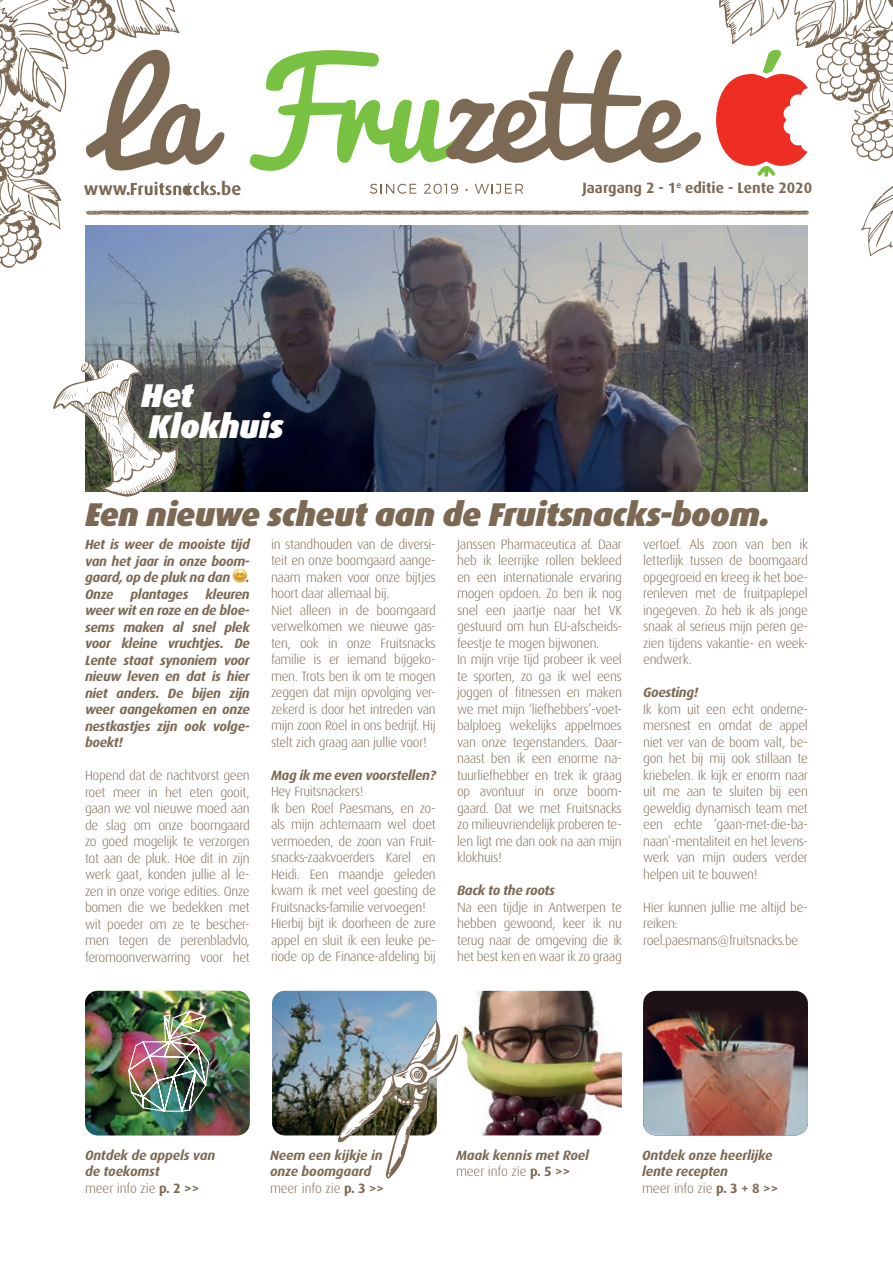
<style>
.page{position:relative;width:893px;height:1263px;background:#fff}
.page>*{position:absolute;margin:0;border:0;box-sizing:border-box;transform-origin:0 0}
.t1{font:italic 900 33px "Dax";letter-spacing:-.02em;color:#7c6954}
.t2{font:italic 900 33px/31.5px "Dax";letter-spacing:-.02em;color:#fff}
.t3{font:700 18px "Dax";color:#7c6954}
.t4{font:700 15px "Dax";color:#7c6954}
.t5{font:300 13.5px/16.5px "Dax";letter-spacing:-.025em;color:#7c6954;text-align:justify}
.t6{font:italic 700 13.5px/16.5px "Dax";letter-spacing:-.025em;color:#7c6954}
.s1{font-weight:300;font-style:normal}
.s2{font-style:normal}
</style>
<div class="page">
<svg style="left:0;top:0;width:20px;height:268px"></svg>
<img style="left:233px;top:569px;width:14px;height:13px">
<img style="left:272px;top:991px;width:165px;height:144px">
<div style="left:643px;top:991px;width:165px;height:144px;background:#1f1217;border-radius:13px"></div>
<img style="left:643px;top:1011px;width:165px;height:124px">
<svg style="left:20px;top:0;width:873px;height:497px"></svg>
<img style="left:461px;top:991px;width:161px;height:144px">
<img style="left:337px;top:1020px;width:121px;height:159px">
<img style="left:85px;top:991px;width:165px;height:144px">
<img style="left:128px;top:1011px;width:81px;height:101px">
<h2 class="t3" style="left:84px;top:179px;width:48px">www.</h2>
<h2 class="t3" style="left:216px;top:179px;width:27px">.be</h2>
<h1 class="t2" style="left:141px;top:380px;width:145px">Het<br>Klokhuis</h1>
<p class="t4" style="left:582px;top:179px;width:231px">Jaargang 2 - 1<sup>e</sup> editie - Lente 2020</p>
<h1 class="t1" style="left:85px;top:495px;width:686px">Een nieuwe scheut aan de Fruitsnacks-boom.</h1>
<p class="t6" style="left:85px;top:536px;width:166px;text-align:justify">Het is weer de mooiste tijd van het jaar in onze boom&shy;gaard, op de pluk na dan .<br>Onze</p>
<p class="t6" style="left:85px;top:586px;width:166px;text-align:justify;text-indent:120px">kleuren weer wit en roze en de bloe&shy;sems maken al snel plek voor kleine vruchtjes. De Lente staat synoniem voor nieuw leven en dat is hier niet anders. De bijen zijn weer aangekomen en onze nestkastjes zijn ook volge&shy;boekt!</p>
<p class="t5" style="left:85px;top:767px;width:166px">Hopend dat de nachtvorst geen roet meer in het eten gooit, gaan we vol nieuwe moed aan de slag om onze boomgaard zo goed mogelijk te verzorgen tot aan de pluk. Hoe dit in zijn werk gaat, konden jullie al le&shy;zen in onze vorige edities. Onze bomen die we bedekken met wit poeder om ze te bescher&shy;men tegen de perenbladvlo, feromoonverwarring voor het</p>
<p class="t6" style="left:131px;top:586px;width:59px">plantages</p>
<p class="t5" style="left:271px;top:536px;width:166px;text-align:left">in standhouden van de diversi&shy;teit en onze boomgaard aange&shy;naam maken voor onze bijtjes hoort daar allemaal bij.<br>Niet alleen in de boomgaard verwelkomen we nieuwe gas&shy;ten, ook in onze Fruitsnacks familie is er iemand bijgeko&shy;men. Trots ben ik om te mogen zeggen dat mijn opvolging ver&shy;zekerd is door het intreden van mijn zoon Roel in ons bedrijf. Hij stelt zich graag aan jullie voor!</p>
<p class="t6" style="left:271px;top:767px;width:166px">Mag ik me even voorstellen?</p>
<p class="t5" style="left:271px;top:784px;width:166px;text-align:left">Hey Fruitsnackers!<br>Ik ben Roel Paesmans, en zo&shy;als mijn achternaam wel doet vermoeden, de zoon van Fruit&shy;snacks-zaakvoerders Karel en<br>Heidi. Een maandje geleden kwam ik met veel goesting de<br>Fruitsnacks-familie vervoegen!<br>Hierbij bijt ik doorheen de zure appel en sluit ik een leuke pe&shy;riode op de Finance-afdeling bij</p>
<p class="t5" style="left:457px;top:536px;width:166px;text-align:left">Janssen Pharmaceutica af. Daar heb ik leerrijke rollen bekleed en een internationale ervaring mogen opdoen. Zo ben ik nog snel een jaartje naar het VK gestuurd om hun EU-afscheids&shy;feestje te mogen bijwonen.<br>In mijn vrije tijd probeer ik veel te sporten, zo ga ik wel eens joggen of fitnessen en maken we met mijn ‘liefhebbers’-voet&shy;balploeg wekelijks appelmoes van onze tegenstanders. Daar&shy;naast ben ik een enorme na&shy;tuurliefhebber en trek ik graag op avontuur in onze boom&shy;gaard. Dat we met Fruitsnacks zo milieuvriendelijk proberen te&shy;len ligt me dan ook na aan mijn klokhuis!</p>
<p class="t6" style="left:457px;top:882px;width:99px">Back to the roots</p>
<p class="t5" style="left:457px;top:899px;width:166px">Na een tijdje in Antwerpen te hebben gewoond, keer ik nu terug naar de omgeving die ik het best ken en waar ik zo graag</p>
<p class="t5" style="left:643px;top:536px;width:166px">vertoef. Als zoon van ben ik letterlijk tussen de boomgaard opgegroeid en kreeg ik het boe&shy;renleven met de fruitpaplepel ingegeven. Zo heb ik als jonge snaak al serieus mijn peren ge&shy;zien tijdens vakantie- en week&shy;endwerk.</p>
<p class="t6" style="left:643px;top:684px;width:57px">Goesting!</p>
<p class="t5" style="left:643px;top:701px;width:166px">Ik kom uit een echt onderne&shy;mersnest en omdat de appel niet ver van de boom valt, be&shy;gon het bij mij ook stillaan te kriebelen. Ik kijk er enorm naar uit me aan te sluiten bij een geweldig dynamisch team met een echte ‘gaan-met-die-ba&shy;naan’-mentaliteit en het levens&shy;werk van mijn ouders verder helpen uit te bouwen!</p>
<p class="t5" style="left:643px;top:899px;width:166px;text-align:left">Hier kunnen jullie me altijd be&shy;reiken: roel.paesmans@fruitsnacks.be</p>
<p class="t6" style="left:85px;top:1147px;width:132px">Ontdek de appels van de toekomst<br><span class="s1">meer info zie</span> <span class="s2">p. 2 &gt;&gt;</span></p>
<p class="t6" style="left:270px;top:1147px;width:116px">Neem een kijkje in onze boomgaard <span class="s1">meer info zie</span> <span class="s2">p. 3 &gt;&gt;</span></p>
<p class="t6" style="left:456px;top:1147px;width:135px">Maak kennis met Roel <span class="s1">meer info zie</span> <span class="s2">p. 5 &gt;&gt;</span></p>
<p class="t6" style="left:642px;top:1147px;width:138px">Ontdek onze heerlijke lente recepten<br><span class="s1">meer info zie</span> <span class="s2">p. 3 + 8 &gt;&gt;</span></p>
</div>
